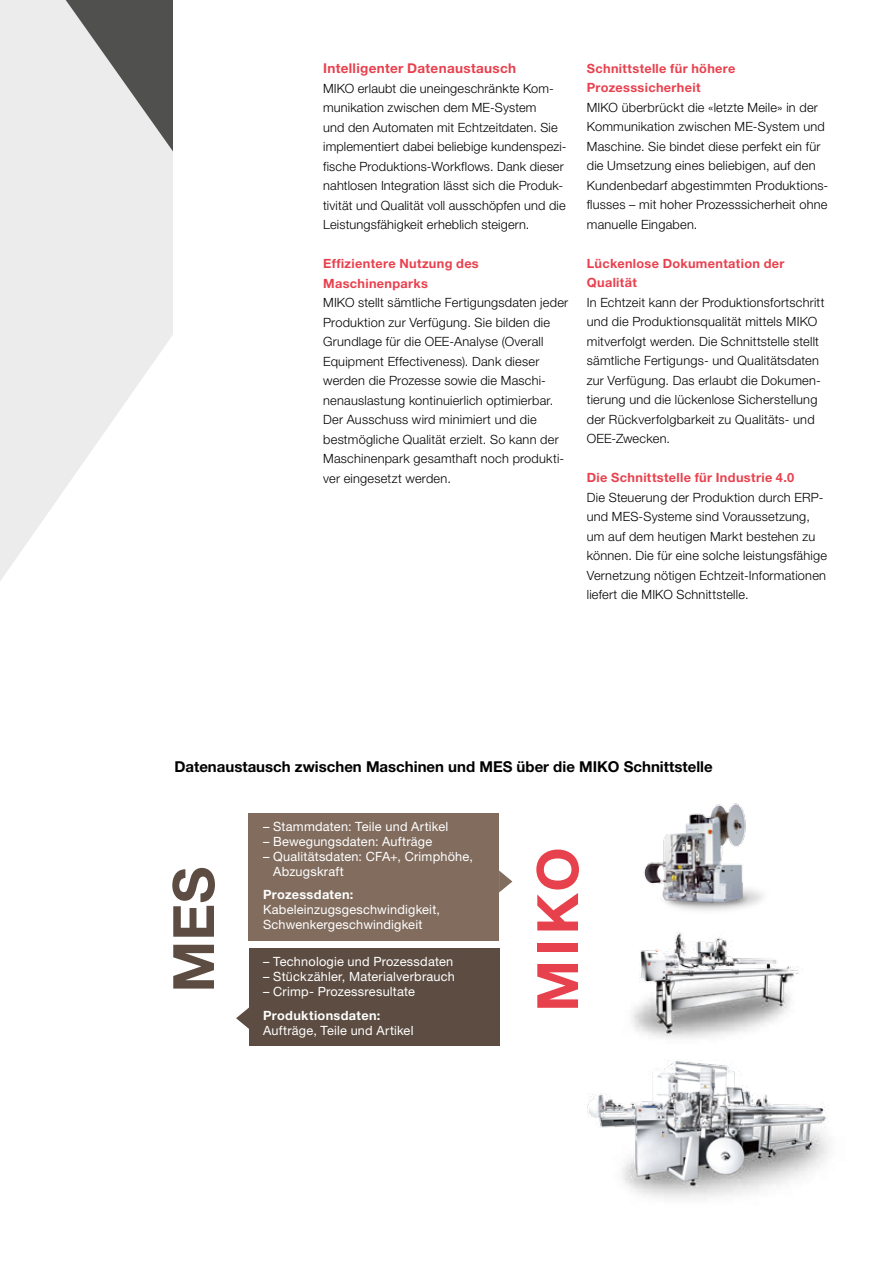
<style>
.page{position:relative;width:893px;height:1263px;background:#fff}
.page>*{position:absolute;margin:0;border:0;box-sizing:border-box;transform-origin:0 0}
.t1{font:700 57px "Helvetica Neue LT Std";color:#e8414e}
.t2{font:700 57px "Helvetica Neue LT Std";color:#5c4c41}
.t3{font:700 15px "Helvetica Neue LT Std";color:#000}
.t4{font:700 13.5px "Helvetica Neue LT Std";letter-spacing:.02em;color:#e8414e}
.t5{font:300 12.75px/19.5px "Helvetica Neue LT Std";letter-spacing:.015em;color:#000}
.t6{font:12.75px/15px "Helvetica Neue LT Std";letter-spacing:.015em;color:#fff}
.t7{font:700 12.75px/19.5px "Helvetica Neue LT Std";letter-spacing:.025em;color:#e8414e}
.t8{font:700 12.75px "Helvetica Neue LT Std";letter-spacing:.025em;color:#fff}
</style>
<div class="page">
<img style="left:631px;top:933px;width:168px;height:127px">
<img style="left:587px;top:1060px;width:241px;height:139px">
<img style="left:643px;top:803px;width:120px;height:108px">
<div style="left:0;top:0;width:46px;height:62px;background:#edeced"></div>
<svg style="left:46px;top:0;width:127px;height:62px;fill:#50504f"></svg>
<svg style="left:0;top:62px;width:513px;height:984px"></svg>
<div style="left:174px;top:0;width:719px;height:666px;background:#fff"></div>
<div style="left:249px;top:948px;width:250px;height:98px;background:#5c4c41"></div>
<svg style="left:236px;top:1007px;width:13px;height:22px"></svg>
<div style="left:249px;top:813px;width:250px;height:128px;background:#816c5e"></div>
<svg style="left:499px;top:870px;width:13px;height:22px"></svg>
<p class="t4" style="left:323px;top:60px;width:195px">Intelligenter Datenaustausch</p>
<p class="t5" style="left:323px;top:78px;width:245px">MIKO erlaubt die uneingeschränkte Kom&shy;munikation zwischen dem ME-System<br>und den Automaten mit Echtzeitdaten. Sie implementiert dabei beliebige kundenspezi&shy;fische Produktions-Workflows. Dank dieser nahtlosen Integration lässt sich die Produk&shy;tivität und Qualität voll ausschöpfen und die Leistungsfähigkeit erheblich steigern.</p>
<p class="t7" style="left:323px;top:254px;width:157px">Effizientere Nutzung des<br>Maschinenparks</p>
<p class="t5" style="left:323px;top:293px;width:247px">MIKO stellt sämtliche Fertigungsdaten jeder Produktion zur Verfügung. Sie bilden die Grundlage für die OEE-Analyse (Overall Equipment Effectiveness). Dank dieser werden die Prozesse sowie die Maschi&shy;nenauslastung kontinuierlich optimierbar.<br>Der Ausschuss wird minimiert und die bestmögliche Qualität erzielt. So kann der Maschinenpark gesamthaft noch produkti&shy;ver eingesetzt werden.</p>
<p class="t7" style="left:587px;top:58px;width:150px">Schnittstelle für höhere<br>Prozesssicherheit</p>
<p class="t5" style="left:587px;top:97px;width:243px">MIKO überbrückt die «letzte Meile» in der Kommunikation zwischen ME-System und Maschine. Sie bindet diese perfekt ein für die Umsetzung eines beliebigen, auf den Kundenbedarf abgestimmten Produktions&shy;flusses – mit hoher Prozesssicherheit ohne manuelle Eingaben.</p>
<p class="t7" style="left:587px;top:253px;width:199px">Lückenlose Dokumentation der<br>Qualität</p>
<p class="t5" style="left:587px;top:292px;width:239px">In Echtzeit kann der Produktionsfortschritt und die Produktionsqualität mittels MIKO mitverfolgt werden. Die Schnittstelle stellt sämtliche Fertigungs- und Qualitätsdaten zur Verfügung. Das erlaubt die Dokumen&shy;tierung und die lückenlose Sicherstellung der Rückverfolgbarkeit zu Qualitäts- und OEE-Zwecken.</p>
<p class="t7" style="left:587px;top:468px;width:209px">Die Schnittstelle für Industrie 4.0</p>
<p class="t5" style="left:587px;top:487px;width:242px">Die Steuerung der Produktion durch ERP&shy;und MES-Systeme sind Voraussetzung, um auf dem heutigen Markt bestehen zu können. Die für eine solche leistungsfähige Vernetzung nötigen Echtzeit-Informationen liefert die MIKO Schnittstelle.</p>
<p class="t3" style="left:174px;top:757px;width:540px">Datenaustausch zwischen Maschinen und MES über die MIKO Schnittstelle</p>
<h1 class="t2" style="left:158px;top:992px;width:127px;rotate:-90deg">MES</h1>
<p class="t6" style="left:263px;top:818px;width:187px">– Stammdaten: Teile und Artikel</p>
<p class="t6" style="left:263px;top:833px;width:171px">– Bewegungsdaten: Aufträge</p>
<p class="t6" style="left:273px;top:848px;width:201px;text-indent:-10px">– Qualitätsdaten: CFA+, Crimphöhe,<br>Abzugskraft</p>
<p class="t8" style="left:263px;top:887px;width:92px">Prozessdaten:</p>
<p class="t6" style="left:263px;top:902px;width:178px">Kabeleinzugsgeschwindigkeit,<br>Schwenkergeschwindigkeit</p>
<p class="t6" style="left:263px;top:954px;width:192px">– Technologie und Prozessdaten</p>
<p class="t6" style="left:263px;top:969px;width:193px">– Stückzähler, Materialverbrauch</p>
<p class="t6" style="left:263px;top:984px;width:153px">– Crimp- Prozessresultate</p>
<p class="t8" style="left:263px;top:1007px;width:119px">Produktionsdaten:</p>
<p class="t6" style="left:263px;top:1022px;width:152px">Aufträge, Teile und Artikel</p>
<h1 class="t1" style="left:522px;top:1012px;width:166px;rotate:-90deg">MIKO</h1>
</div>
